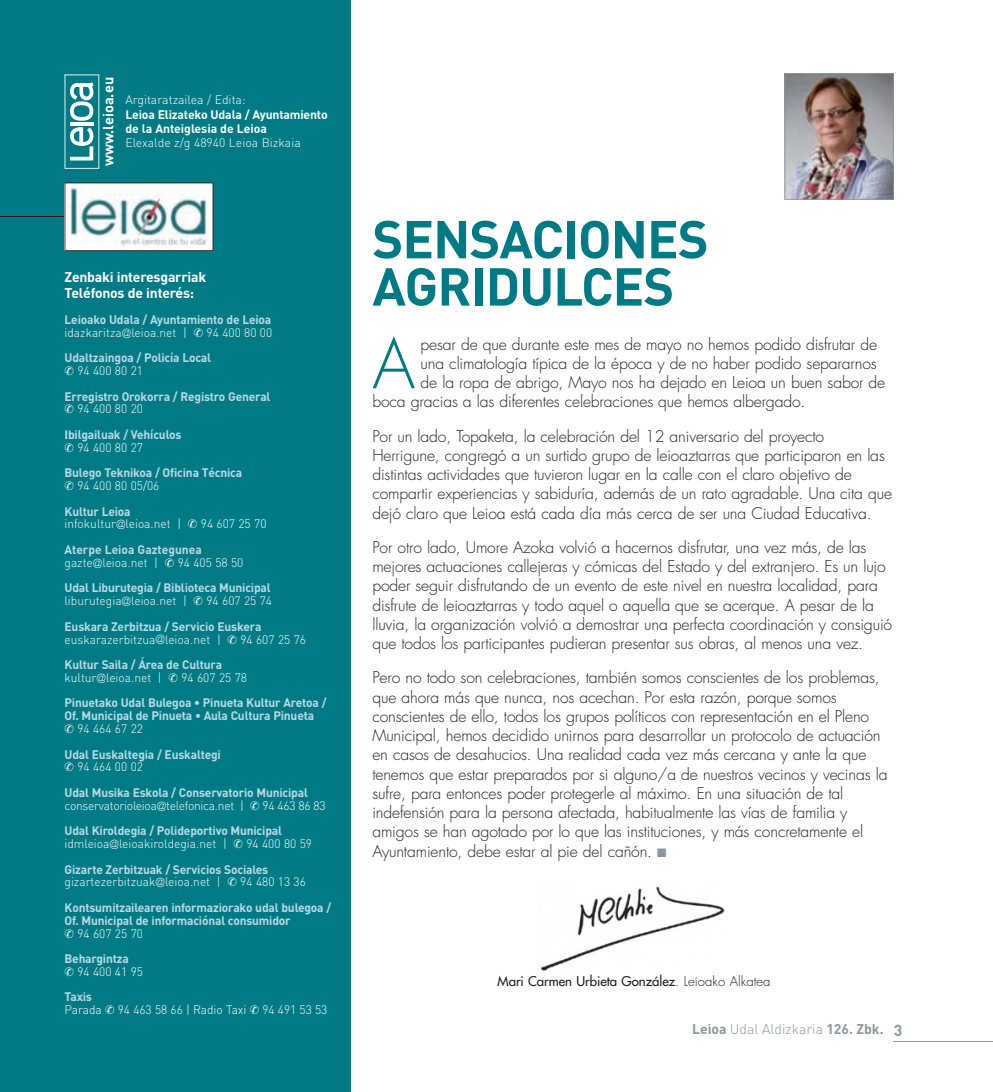
<style>
.page{position:relative;width:993px;height:1092px;background:#fff}
.page>*{position:absolute;margin:0;border:0;box-sizing:border-box;transform-origin:0 0}
.t1{font:300 66.85px "Futura";color:#007b85}
.t2{font:700 52.5px/47.2px "DIN";letter-spacing:-.02em;color:#007b85}
.t3{font:300 15.75px/19.2px "Futura";letter-spacing:-.01em;color:#231f20}
.t4{font:700 14.53px "DIN";color:#fff}
.t5{font:700 14px/15.8px "DIN";letter-spacing:-.015em;color:#fff}
.t6{font:300 14px "DIN";color:#8b98a0}
.t7{font:13.12px "Futura";color:#231f20}
.t8{font:700 12.25px/12.8px "DIN";letter-spacing:-.015em;color:#bcd9e7}
.t9{font:300 12.25px/12.8px "DIN";color:#fff}
.t10{font:300 12.25px/12.8px "DIN";letter-spacing:-.02em;color:#fff}
.t11{font:700 12.25px/14.3px "DIN";letter-spacing:-.015em;color:#fff}
.s1{font-weight:300;color:#fff}
.s2{font-family:"Futura";font-weight:300;color:#fff}
.s3{color:#fff}
.s4{font-weight:700;color:#bcd9e7}
.s5{font-family:"Futura"}
.s6{color:#8b98a0}
.s7{font-weight:300}
.s8{font-weight:700}
.s9{font-weight:700;font-size:15.75px}
</style>
<div class="page">
<hr style="left:893px;top:1040px;width:99px;height:1px;background:#8b98a0">
<div style="left:0;top:0;width:350px;height:1091px;background:#007b85"></div>
<hr style="left:0;top:216px;width:79px;height:1px;background:#231f20">
<svg style="left:64px;top:74px;width:35px;height:95px"></svg>
<img style="left:784px;top:73px;width:109px;height:127px">
<img style="left:540px;top:886px;width:185px;height:85px">
<svg style="left:64px;top:182px;width:149px;height:69px;background:#c9d6d7"></svg>
<p class="t4" style="left:99px;top:166px;width:91px;rotate:-90deg">www.leioa.eu</p>
<p class="t9" style="left:125px;top:93px;width:122px">Argitaratzailea / edita:</p>
<p class="t11" style="left:125px;top:106px;width:204px">Leioa elizateko udala / ayuntamiento de la anteiglesia de Leioa</p>
<p class="t9" style="left:125px;top:136px;width:177px">elexalde z/g 48940 Leioa bizkaia</p>
<p class="t5" style="left:64px;top:268px;width:143px">Zenbaki interesgarriak teléfonos de interés:</p>
<p class="t8" style="left:64px;top:312px;width:209px">Leioako udala / ayuntamiento de Leioa <span class="s1">idazkaritza</span><span class="s2">@</span><span class="s1">leioa.net |</span> <span class="s3">✆</span> <span class="s1">94 400 80 00</span></p>
<p class="t8" style="left:64px;top:351px;width:148px">udaltzaingoa / policía Local <span class="s3">✆</span> <span class="s1">94 400 80 21</span></p>
<p class="t8" style="left:64px;top:389px;width:207px">erregistro orokorra / registro general <span class="s3">✆</span> <span class="s1">94 400 80 20</span></p>
<p class="t8" style="left:64px;top:427px;width:118px">ibilgailuak / vehículos <span class="s3">✆</span> <span class="s1">94 400 80 27</span></p>
<p class="t8" style="left:64px;top:466px;width:179px">Bulego teknikoa / oficina técnica <span class="s3">✆</span> <span class="s1">94 400 80 05/06</span></p>
<p class="t9" style="left:64px;top:504px;width:203px"><span class="s4">Kultur Leioa<br></span>infokultur<span class="s5">@</span>leioa.net | ✆ 94 607 25 70</p>
<p class="t9" style="left:64px;top:543px;width:180px"><span class="s4">aterpe Leioa gaztegunea </span>gazte<span class="s5">@</span>leioa.net | ✆ 94 405 58 50</p>
<p class="t8" style="left:64px;top:581px;width:209px">udal Liburutegia / Biblioteca Municipal <span class="s1">liburutegia</span><span class="s2">@</span><span class="s1">leioa.net |</span> <span class="s3">✆</span> <span class="s1">94 607 25 74</span></p>
<p class="t9" style="left:64px;top:619px;width:243px"><span class="s4">euskara Zerbitzua / servicio euskera </span>euskarazerbitzua<span class="s5">@</span>leioa.net | ✆ 94 607 25 76</p>
<p class="t8" style="left:64px;top:657px;width:184px">Kultur saila / Área de cultura <span class="s1">kultur</span><span class="s2">@</span><span class="s1">leioa.net |</span> <span class="s3">✆</span> <span class="s1">94 607 25 78</span></p>
<p class="t8" style="left:64px;top:696px;width:263px">Pinuetako Udal Bulegoa • Pinueta Kultur Aretoa /<br>Of. Municipal de Pinueta • Aula Cultura Pinueta <span class="s3">✆</span> <span class="s1">94 464 67 22</span></p>
<p class="t8" style="left:64px;top:747px;width:158px">udal euskaltegia / euskaltegi <span class="s3">✆</span> <span class="s1">94 464 00 02</span></p>
<p class="t10" style="left:64px;top:786px;width:263px"><span class="s4">udal Musika eskola / conservatorio Municipal </span>conservatorioleioa<span class="s5">@</span>telefonica.net | ✆ 94 463 86 83</p>
<p class="t8" style="left:64px;top:823px;width:249px">udal Kiroldegia / polideportivo Municipal <span class="s1">idmleioa</span><span class="s2">@</span><span class="s1">leioakiroldegia.net |</span> <span class="s3">✆</span> <span class="s1">94 400 80 59</span></p>
<p class="t9" style="left:64px;top:862px;width:243px"><span class="s4">gizarte Zerbitzuak / servicios sociales </span>gizartezerbitzuak<span class="s5">@</span>leioa.net | ✆ 94 480 13 36</p>
<p class="t8" style="left:64px;top:900px;width:268px">Kontsumitzailearen informaziorako udal bulegoa / of. Municipal de informaciónal consumidor<br><span class="s3">✆</span> <span class="s1">94 607 25 70</span></p>
<p class="t8" style="left:64px;top:951px;width:80px">Behargintza<br><span class="s3">✆</span> <span class="s1">94 400 41 95</span></p>
<p class="t9" style="left:64px;top:990px;width:264px"><span class="s4">taxis<br></span>parada ✆ 94 463 58 66 | radio taxi ✆ 94 491 53 53</p>
<h2 class="t2" style="left:372px;top:213px;width:338px">sensaciones agriduLces</h2>
<h1 class="t1" style="left:372px;top:323px;width:44px">A</h1>
<p class="t3" style="left:420px;top:335px;width:458px">pesar de que durante este mes de mayo no hemos podido disfrutar de</p>
<p class="t3" style="left:420px;top:354px;width:457px">una climatología típica de la época y de no haber podido separarnos</p>
<p class="t3" style="left:420px;top:373px;width:466px">de la ropa de abrigo, Mayo nos ha dejado en Leioa un buen sabor de</p>
<p class="t3" style="left:372px;top:392px;width:434px">boca gracias a las diferentes celebraciones que hemos albergado.</p>
<p class="t3" style="left:372px;top:426px;width:521px">Por un lado, Topaketa, la celebración del 12 aniversario del proyecto Herrigune, congregó a un surtido grupo de leioaztarras que participaron en las distintas actividades que tuvieron lugar en la calle con el claro objetivo de compartir experiencias y sabiduría, además de un rato agradable. Una cita que dejó claro que Leioa está cada día más cerca de ser una Ciudad Educativa.</p>
<p class="t3" style="left:372px;top:538px;width:521px">Por otro lado, Umore Azoka volvió a hacernos disfrutar, una vez más, de las mejores actuaciones callejeras y cómicas del Estado y del extranjero. Es un lujo poder seguir disfrutando de un evento de este nivel en nuestra localidad, para disfrute de leioaztarras y todo aquel o aquella que se acerque. A pesar de la lluvia, la organización volvió a demostrar una perfecta coordinación y consiguió que todos los participantes pudieran presentar sus obras, al menos una vez.</p>
<p class="t3" style="left:372px;top:668px;width:516px">Pero no todo son celebraciones, también somos conscientes de los problemas, que ahora más que nunca, nos acechan. Por esta razón, porque somos conscientes de ello, todos los grupos políticos con representación en el Pleno Municipal, hemos decidido unirnos para desarrollar un protocolo de actuación en casos de desahucios. Una realidad cada vez más cercana y ante la que tenemos que estar preparados por si alguno/a de nuestros vecinos y vecinas la sufre, para entonces poder protegerle al máximo. En una situación de tal indefensión para la persona afectada, habitualmente las vías de familia y amigos se han agotado por lo que las instituciones, y más concretamente el Ayuntamiento, debe estar al pie del cañón. <span class="s6">■</span></p>
<p class="t7" style="left:497px;top:972px;width:274px">Mari Carmen Urbieta González<span class="s7">. Leioako Alkatea</span></p>
<p class="t6" style="left:691px;top:1020px;width:212px"><span class="s8">Leioa</span> Udal Aldizkaria <span class="s8">126. Zbk.</span> <span class="s9">3</span></p>
</div>
